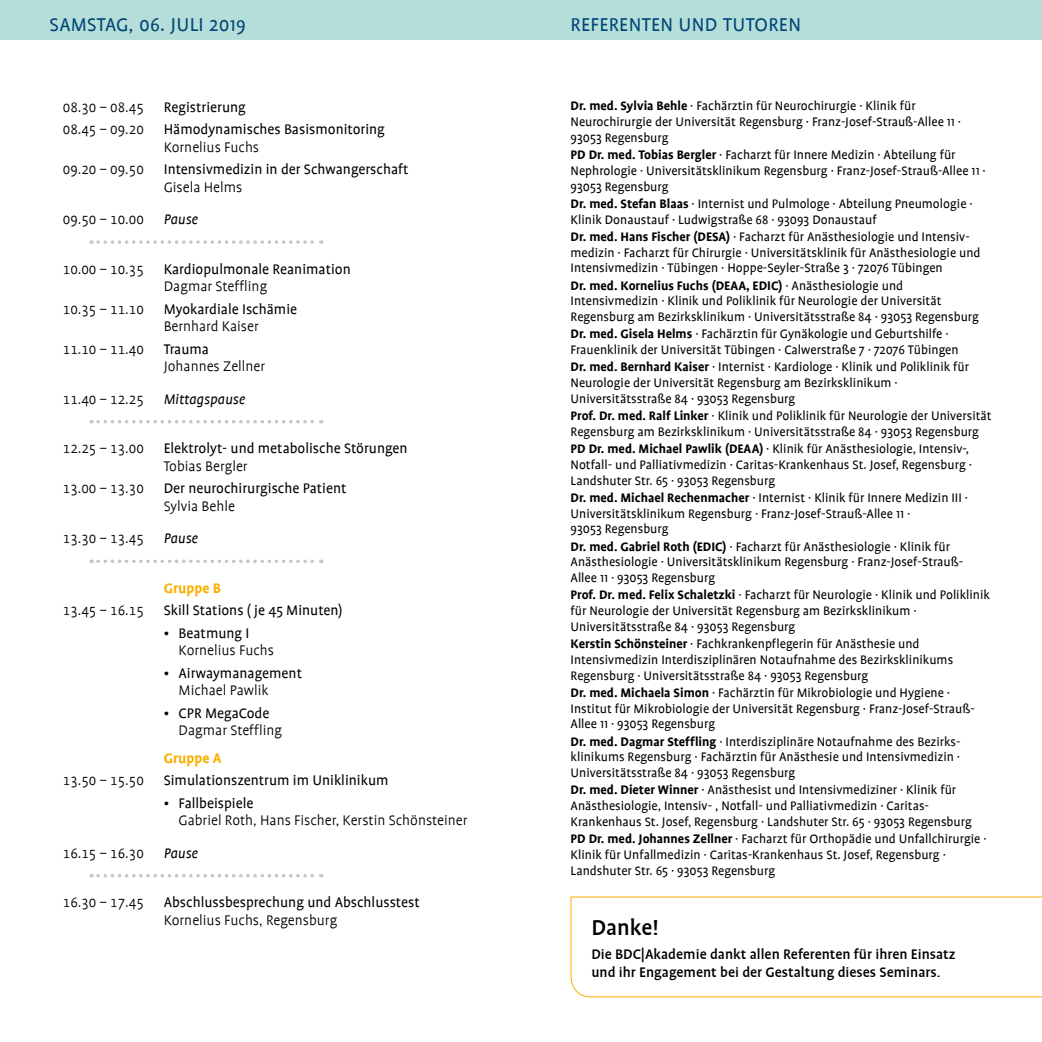
<style>
.page{position:relative;width:1042px;height:1042px;background:#fff}
.page>*{position:absolute;margin:0;border:0;box-sizing:border-box;transform-origin:0 0}
.t1{font:500 24.5px "Profile";color:#000}
.Head_blauer_Kasten{font:21px "Profile";letter-spacing:.015em;color:#004676}
.Programm_2014{font:15.75px "Profile";color:#000}
.Programm_Referent{font:300 15.75px "Profile";color:#000}
.Programm_2014-2{font:300 15.75px "Profile SC";color:#000}
.t2{font:500 15.75px/17.5px "Profile";color:#000}
.Pause_Linie{font:300 15.75px "Profile SC";color:#000}
.Pause_Linie-2{font:italic 15.75px "Profile";color:#000}
.Programm_Überschrif{font:700 15.75px "Profile";color:#f9b000}
.Vorsitzende_und_Re{font:14px/15.8px "Profile";color:#000}
.s1{font-weight:700}
</style>
<div class="page">
<div style="left:0;top:0;width:1042px;height:40px;background:#b5ddda"></div>
<svg style="left:98px;top:240px;width:224px;height:4px"></svg>
<svg style="left:98px;top:420px;width:224px;height:3px"></svg>
<svg style="left:98px;top:559px;width:224px;height:4px"></svg>
<svg style="left:98px;top:874px;width:224px;height:3px"></svg>
<svg style="left:570px;top:896px;width:472px;height:102px"></svg>
<p class="Head_blauer_Kasten" style="left:50px;top:14px;width:198px">SAMSTAG, 06. JULI 2019</p>
<p class="Programm_2014-2" style="left:63px;top:99px;width:83px">08.30 – 08.45</p>
<p class="Programm_2014" style="left:164px;top:99px;width:84px">Registrierung</p>
<p class="Programm_2014-2" style="left:63px;top:121px;width:83px">08.45 – 09.20</p>
<p class="Programm_2014" style="left:164px;top:121px;width:223px">Hämodynamisches Basismonitoring</p>
<p class="Programm_Referent" style="left:164px;top:139px;width:97px">Kornelius Fuchs</p>
<p class="Programm_2014-2" style="left:63px;top:161px;width:83px">09.20 – 09.50</p>
<p class="Programm_2014" style="left:164px;top:161px;width:246px">Intensivmedizin in der Schwangerschaft</p>
<p class="Programm_Referent" style="left:164px;top:179px;width:80px">Gisela Helms</p>
<p class="Pause_Linie" style="left:63px;top:211px;width:83px">09.50 – 10.00</p>
<p class="Pause_Linie-2" style="left:164px;top:211px;width:36px">Pause</p>
<p class="Programm_2014-2" style="left:63px;top:261px;width:83px">10.00 – 10.35</p>
<p class="Programm_2014" style="left:164px;top:261px;width:188px">Kardiopulmonale Reanimation</p>
<p class="Programm_Referent" style="left:164px;top:278px;width:105px">Dagmar Steffling</p>
<p class="Programm_2014-2" style="left:63px;top:301px;width:83px">10.35 – 11.10</p>
<p class="Programm_2014" style="left:164px;top:301px;width:135px">Myokardiale Ischämie</p>
<p class="Programm_Referent" style="left:164px;top:318px;width:97px">Bernhard Kaiser</p>
<p class="Programm_2014-2" style="left:63px;top:341px;width:83px">11.10 – 11.40</p>
<p class="Programm_2014" style="left:164px;top:341px;width:47px">Trauma</p>
<p class="Programm_Referent" style="left:164px;top:358px;width:103px">Johannes Zellner</p>
<p class="Pause_Linie" style="left:63px;top:391px;width:83px">11.40 – 12.25</p>
<p class="Pause_Linie-2" style="left:164px;top:391px;width:83px">Mittagspause</p>
<p class="Programm_2014-2" style="left:63px;top:440px;width:83px">12.25 – 13.00</p>
<p class="Programm_2014" style="left:164px;top:440px;width:245px">Elektrolyt- und metabolische Störungen</p>
<p class="Programm_Referent" style="left:164px;top:458px;width:85px">Tobias Bergler</p>
<p class="Programm_2014-2" style="left:63px;top:480px;width:83px">13.00 – 13.30</p>
<p class="Programm_2014" style="left:164px;top:480px;width:184px">Der neurochirurgische Patient</p>
<p class="Programm_Referent" style="left:164px;top:498px;width:73px">Sylvia Behle</p>
<p class="Pause_Linie" style="left:63px;top:530px;width:83px">13.30 – 13.45</p>
<p class="Pause_Linie-2" style="left:164px;top:530px;width:36px">Pause</p>
<p class="Programm_Überschrif" style="left:164px;top:580px;width:59px">Gruppe B</p>
<p class="Programm_2014-2" style="left:63px;top:602px;width:83px">13.45 – 16.15</p>
<p class="Programm_2014" style="left:164px;top:602px;width:180px">Skill Stations ( je 45 Minuten)</p>
<p class="Programm_2014" style="left:164px;top:625px;width:87px">• Beatmung I</p>
<p class="Programm_Referent" style="left:179px;top:642px;width:97px">Kornelius Fuchs</p>
<p class="Programm_2014" style="left:164px;top:665px;width:140px">• Airwaymanagement</p>
<p class="Programm_Referent" style="left:179px;top:682px;width:91px">Michael Pawlik</p>
<p class="Programm_2014" style="left:164px;top:705px;width:107px">• CPR MegaCode</p>
<p class="Programm_Referent" style="left:179px;top:722px;width:105px">Dagmar Steffling</p>
<p class="Programm_Überschrif" style="left:164px;top:749px;width:59px">Gruppe A</p>
<p class="Programm_2014-2" style="left:63px;top:772px;width:83px">13.50 – 15.50</p>
<p class="Programm_2014" style="left:164px;top:772px;width:226px">Simulationszentrum im Uniklinikum</p>
<p class="Programm_2014" style="left:164px;top:795px;width:91px">• Fallbeispiele</p>
<p class="Programm_Referent" style="left:179px;top:812px;width:290px">Gabriel Roth, Hans Fischer, Kerstin Schönsteiner</p>
<p class="Pause_Linie" style="left:63px;top:845px;width:83px">16.15 – 16.30</p>
<p class="Pause_Linie-2" style="left:164px;top:844px;width:36px">Pause</p>
<p class="Programm_2014-2" style="left:63px;top:894px;width:83px">16.30 – 17.45</p>
<p class="Programm_2014" style="left:164px;top:894px;width:257px">Abschlussbesprechung und Abschlusstest</p>
<p class="Programm_Referent" style="left:164px;top:912px;width:175px">Kornelius Fuchs, Regensburg</p>
<p class="Head_blauer_Kasten" style="left:570px;top:14px;width:232px">REFERENTEN UND TUTOREN</p>
<p class="Vorsitzende_und_Re" style="left:570px;top:98px;width:392px"><span class="s1">Dr. med. Sylvia Behle</span> · Fachärztin für Neurochirurgie · Klinik für<br>Neurochirurgie der Universität Regensburg · Franz-Josef-Strauß-Allee 11 ·<br>93053 Regensburg</p>
<p class="Vorsitzende_und_Re" style="left:570px;top:147px;width:417px"><span class="s1">PD Dr. med. Tobias Bergler</span> · Facharzt für Innere Medizin · Abteilung für<br>Nephrologie · Universitätsklinikum Regensburg · Franz-Josef-Strauß-Allee 11 ·<br>93053 Regensburg</p>
<p class="Vorsitzende_und_Re" style="left:570px;top:196px;width:404px"><span class="s1">Dr. med. Stefan Blaas</span> · Internist und Pulmologe · Abteilung Pneumologie ·<br>Klinik Donaustauf · Ludwigstraße 68 · 93093 Donaustauf</p>
<p class="Vorsitzende_und_Re" style="left:570px;top:229px;width:411px"><span class="s1">Dr. med. Hans Fischer (DESA)</span> · Facharzt für Anästhesiologie und Intensiv&shy;medizin · Facharzt für Chirurgie · Universitätsklinik für Anästhesiologie und<br>Intensivmedizin · Tübingen · Hoppe-Seyler-Straße 3 · 72076 Tübingen</p>
<p class="Vorsitzende_und_Re" style="left:570px;top:277px;width:410px"><span class="s1">Dr. med. Kornelius Fuchs (DEAA, EDIC)</span> · Anästhesiologie und<br>Intensivmedizin · Klinik und Poliklinik für Neurologie der Universität<br>Regensburg am Bezirksklinikum · Universitätsstraße 84 · 93053 Regensburg</p>
<p class="Vorsitzende_und_Re" style="left:570px;top:326px;width:389px"><span class="s1">Dr. med. Gisela Helms</span> · Fachärztin für Gynäkologie und Geburtshilfe ·<br>Frauenklinik der Universität Tübingen · Calwerstraße 7 · 72076 Tübingen</p>
<p class="Vorsitzende_und_Re" style="left:570px;top:359px;width:400px"><span class="s1">Dr. med. Bernhard Kaiser</span> · Internist · Kardiologe · Klinik und Poliklinik für<br>Neurologie der Universität Regensburg am Bezirksklinikum ·<br>Universitätsstraße 84 · 93053 Regensburg</p>
<p class="Vorsitzende_und_Re" style="left:570px;top:408px;width:422px"><span class="s1">Prof. Dr. med. Ralf Linker</span> · Klinik und Poliklinik für Neurologie der Universität<br>Regensburg am Bezirksklinikum · Universitätsstraße 84 · 93053 Regensburg</p>
<p class="Vorsitzende_und_Re" style="left:570px;top:441px;width:403px"><span class="s1">PD Dr. med. Michael Pawlik (DEAA)</span> · Klinik für Anästhesiologie, Intensiv-,<br>Notfall- und Palliativmedizin · Caritas-Krankenhaus St. Josef, Regensburg ·<br>Landshuter Str. 65 · 93053 Regensburg</p>
<p class="Vorsitzende_und_Re" style="left:570px;top:490px;width:399px"><span class="s1">Dr. med. Michael Rechenmacher</span> · Internist · Klinik für Innere Medizin III ·<br>Universitätsklinikum Regensburg · Franz-Josef-Strauß-Allee 11 ·<br>93053 Regensburg</p>
<p class="Vorsitzende_und_Re" style="left:570px;top:538px;width:394px"><span class="s1">Dr. med. Gabriel Roth (EDIC)</span> · Facharzt für Anästhesiologie · Klinik für<br>Anästhesiologie · Universitätsklinikum Regensburg · Franz-Josef-Strauß-<br>Allee 11 · 93053 Regensburg</p>
<p class="Vorsitzende_und_Re" style="left:570px;top:587px;width:421px"><span class="s1">Prof. Dr. med. Felix Schaletzki</span> · Facharzt für Neurologie · Klinik und Poliklinik für Neurologie der Universität Regensburg am Bezirksklinikum ·<br>Universitätsstraße 84 · 93053 Regensburg</p>
<p class="Vorsitzende_und_Re" style="left:570px;top:636px;width:384px"><span class="s1">Kerstin Schönsteiner</span> · Fachkrankenpflegerin für Anästhesie und<br>Intensivmedizin Interdisziplinären Notaufnahme des Bezirksklinikums<br>Regensburg · Universitätsstraße 84 · 93053 Regensburg</p>
<p class="Vorsitzende_und_Re" style="left:570px;top:685px;width:406px"><span class="s1">Dr. med. Michaela Simon</span> · Fachärztin für Mikrobiologie und Hygiene ·<br>Institut für Mikrobiologie der Universität Regensburg · Franz-Josef-Strauß-<br>Allee 11 · 93053 Regensburg</p>
<p class="Vorsitzende_und_Re" style="left:570px;top:733px;width:391px;text-align:justify"><span class="s1">Dr. med. Dagmar Steffling</span> · Interdisziplinäre Notaufnahme des Bezirks&shy;klinikums Regensburg · Fachärztin für Anästhesie und Intensivmedizin · Universitätsstraße 84 · 93053 Regensburg</p>
<p class="Vorsitzende_und_Re" style="left:570px;top:782px;width:403px"><span class="s1">Dr. med. Dieter Winner</span> · Anästhesist und Intensivmediziner · Klinik für<br>Anästhesiologie, Intensiv- , Notfall- und Palliativmedizin · Caritas-<br>Krankenhaus St. Josef, Regensburg · Landshuter Str. 65 · 93053 Regensburg</p>
<p class="Vorsitzende_und_Re" style="left:570px;top:831px;width:417px"><span class="s1">PD Dr. med. Johannes Zellner</span> · Facharzt für Orthopädie und Unfallchirurgie ·<br>Klinik für Unfallmedizin · Caritas-Krankenhaus St. Josef, Regensburg ·<br>Landshuter Str. 65 · 93053 Regensburg</p>
<p class="t1" style="left:591px;top:914px;width:69px">Danke!</p>
<p class="t2" style="left:591px;top:945px;width:366px">Die BDC|Akademie dankt allen Referenten für ihren Einsatz und ihr Engagement bei der Gestaltung dieses Seminars.</p>
</div>
